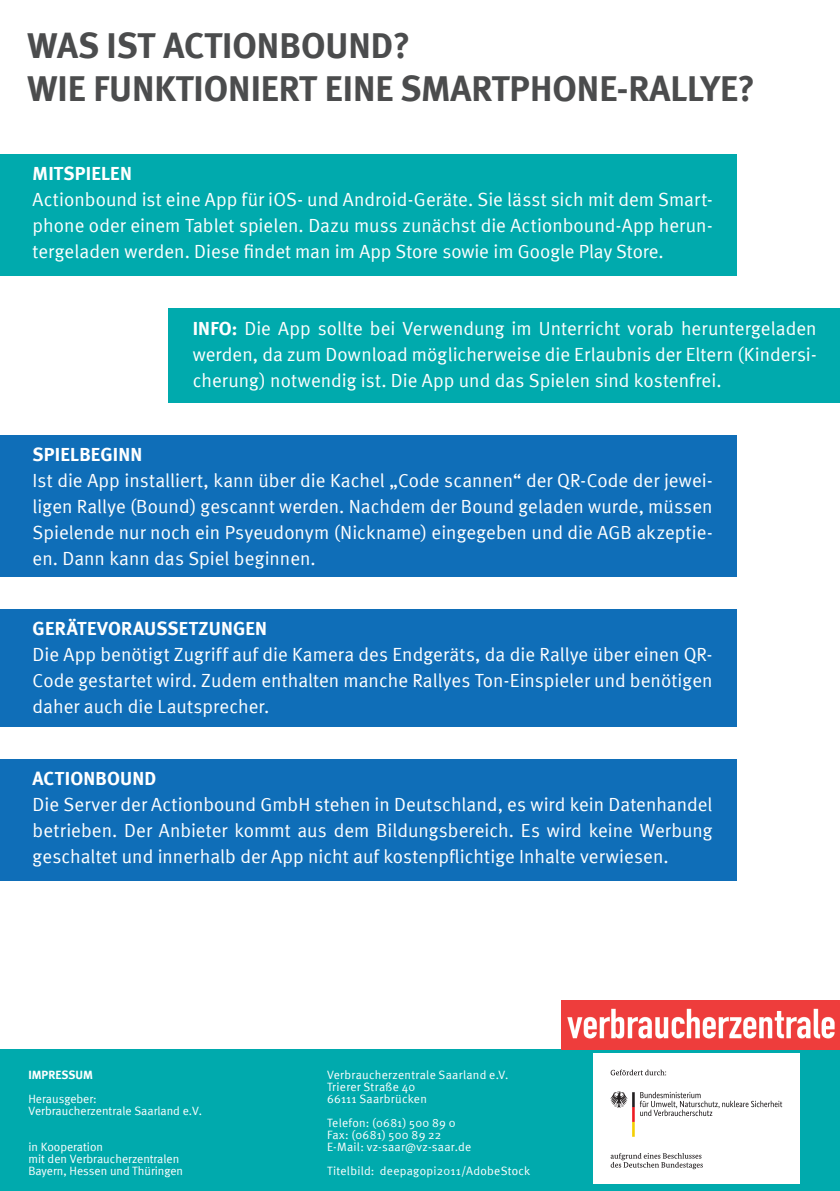
<style>
.page{position:relative;width:840px;height:1191px;background:#fff}
.page>*{position:absolute;margin:0;border:0;box-sizing:border-box;transform-origin:0 0}
.t1{font:700 36px/43.2px "Meta";color:#4b4c4d}
.t2{font:19px/26px "Meta Normal";color:#fff;text-align:justify}
.t3{font:700 19px "Meta";letter-spacing:.01em;color:#fff}
.t4{font:12px/12px "Meta Normal";letter-spacing:.015em;color:#fff}
.t5{font:700 12px "Meta";color:#fff}
.s1{font-family:"Meta";font-weight:700}
</style>
<div class="page">
<div style="left:0;top:1049px;width:839px;height:142px;background:#00aaad"></div>
<img style="left:561px;top:1000px;width:278px;height:49px">
<div style="left:592px;top:1054px;width:207px;height:130px;background:#fff"></div>
<svg style="left:610px;top:1069px;width:55px;height:6px"></svg>
<svg style="left:610px;top:1153px;width:92px;height:16px"></svg>
<svg style="left:610px;top:1091px;width:171px;height:45px"></svg>
<div style="left:0;top:759px;width:736px;height:122px;background:#0f6eb8"></div>
<div style="left:0;top:154px;width:736px;height:121px;background:#00aaad"></div>
<div style="left:0;top:609px;width:736px;height:118px;background:#0f6eb8"></div>
<div style="left:169px;top:309px;width:670px;height:94px;background:#00aaad"></div>
<div style="left:0;top:435px;width:736px;height:142px;background:#0f6eb8"></div>
<h1 class="t1" style="left:27px;top:23px;width:728px">WAS IST ACTIONBOUND?<br>WIE FUNKTIONIERT EINE SMARTPHONE-RALLYE?</h1>
<p class="t3" style="left:33px;top:162px;width:101px">MITSPIELEN</p>
<p class="t2" style="left:33px;top:186px;width:681px">Actionbound ist eine App für iOS- und Android-Geräte. Sie lässt sich mit dem Smart&shy;phone oder einem Tablet spielen. Dazu muss zunächst die Actionbound-App herun&shy;tergeladen werden. Diese findet man im App Store sowie im Google Play Store.</p>
<p class="t2" style="left:192px;top:315px;width:625px"><span class="s1">INFO:</span> Die App sollte bei Verwendung im Unterricht vorab heruntergeladen werden, da zum Download möglicherweise die Erlaubnis der Eltern (Kindersi&shy;cherung) notwendig ist. Die App und das Spielen sind kostenfrei.</p>
<p class="t3" style="left:33px;top:443px;width:111px">SPIELBEGINN</p>
<p class="t2" style="left:33px;top:467px;width:681px">Ist die App installiert, kann über die Kachel „Code scannen“ der QR-Code der jewei&shy;ligen Rallye (Bound) gescannt werden. Nachdem der Bound geladen wurde, müssen Spielende nur noch ein Psyeudonym (Nickname) eingegeben und die AGB akzeptie&shy;en. Dann kann das Spiel beginnen.</p>
<p class="t3" style="left:33px;top:617px;width:236px">GERÄTEVORAUSSETZUNGEN</p>
<p class="t2" style="left:33px;top:641px;width:681px">Die App benötigt Zugriff auf die Kamera des Endgeräts, da die Rallye über einen QR-Code gestartet wird. Zudem enthalten manche Rallyes Ton-Einspieler und benötigen daher auch die Lautsprecher.</p>
<p class="t3" style="left:33px;top:767px;width:125px">ACTIONBOUND</p>
<p class="t2" style="left:33px;top:791px;width:681px">Die Server der Actionbound GmbH stehen in Deutschland, es wird kein Datenhandel betrieben. Der Anbieter kommt aus dem Bildungsbereich. Es wird keine Werbung geschaltet und innerhalb der App nicht auf kostenpflichtige Inhalte verwiesen.</p>
<p class="t5" style="left:28px;top:1067px;width:66px">IMPRESSUM</p>
<p class="t4" style="left:28px;top:1092px;width:175px">Herausgeber:<br>Verbraucherzentrale Saarland e.V.</p>
<p class="t4" style="left:28px;top:1140px;width:156px">in Kooperation<br>mit den Verbraucherzentralen<br>Bayern, Hessen und Thüringen</p>
<p class="t4" style="left:327px;top:1068px;width:183px">Verbraucherzentrale Saarland e.V.<br>Trierer Straße 40<br>66111 Saarbrücken</p>
<p class="t4" style="left:327px;top:1116px;width:146px">Telefon: (0681) 500 89 0<br>Fax: (0681) 500 89 22<br>E-Mail: vz-saar@vz-saar.de</p>
<p class="t4" style="left:327px;top:1164px;width:205px">Titelbild: deepagopi2011/AdobeStock</p>
</div>
